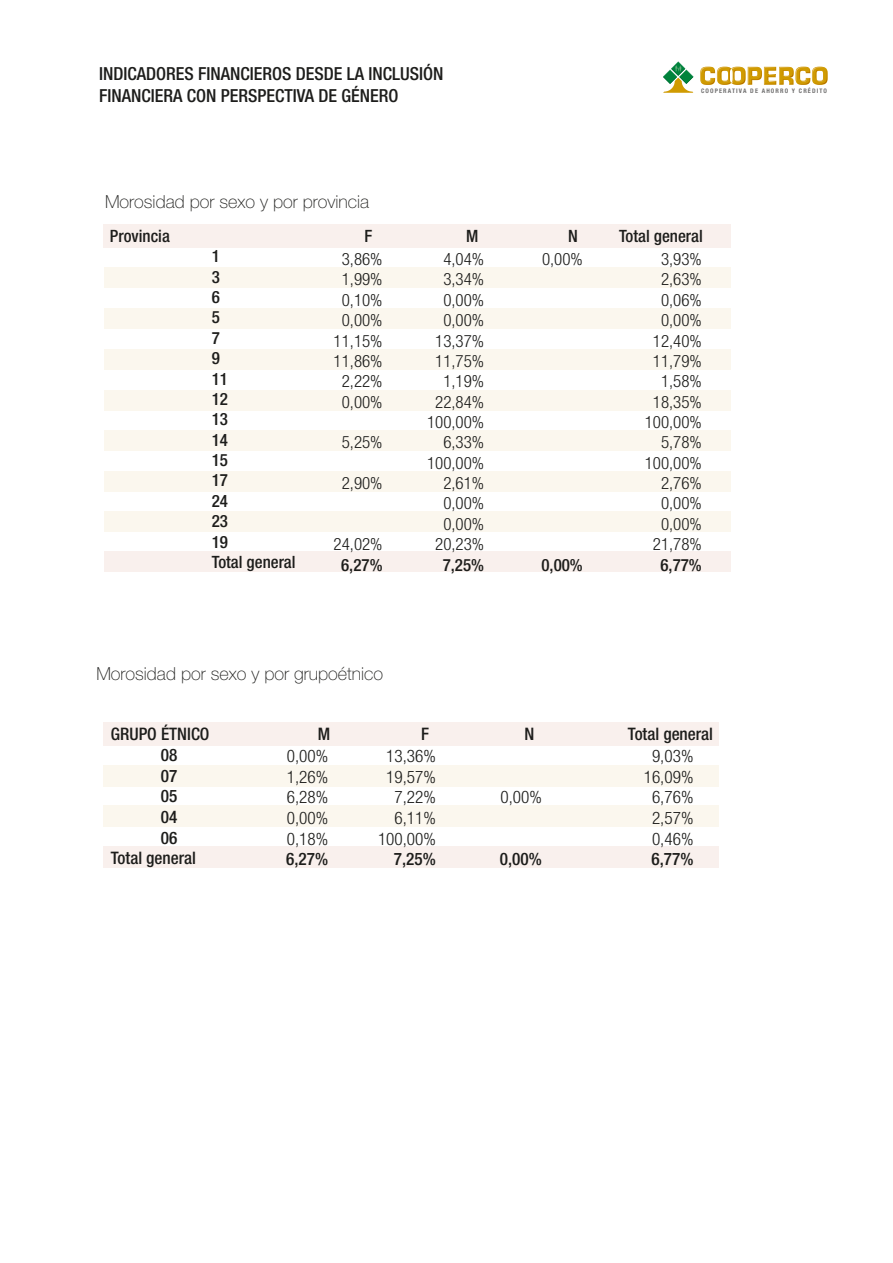
<style>
.page{position:relative;width:893px;height:1263px;background:#fff}
.page>*{position:absolute;margin:0;border:0;box-sizing:border-box;transform-origin:0 0}
.t1{font:500 condensed 18px/21.6px "Helvetica Neue LT Std";color:#1d1d1b}
.t2{font:100 18px "Helvetica Neue LT Std";color:#1d1d1b}
.t3{font:300 condensed 17.25px/20.7px "Helvetica Neue LT Std";color:#1d1d1b;text-align:justify}
.t4{font:500 condensed 17.25px "Helvetica Neue LT Std";color:#1d1d1b}
.t5{font:300 condensed 16.95px/20.4px "Helvetica Neue LT Std";color:#1d1d1b;text-align:right}
.t6{font:500 condensed 16.95px/20.4px "Helvetica Neue LT Std";color:#1d1d1b}
.t7{font:700 condensed 6.3px "Helvetica Neue LT Std";letter-spacing:.18em;color:#706f6f}
</style>
<div class="page">
<div style="left:104px;top:268px;width:626px;height:20px;background:#fbf7ee"></div>
<div style="left:104px;top:308px;width:626px;height:21px;background:#fbf7ee"></div>
<div style="left:104px;top:349px;width:626px;height:21px;background:#fbf7ee"></div>
<div style="left:104px;top:390px;width:626px;height:21px;background:#fbf7ee"></div>
<div style="left:104px;top:431px;width:626px;height:20px;background:#fbf7ee"></div>
<div style="left:104px;top:471px;width:626px;height:21px;background:#fbf7ee"></div>
<div style="left:104px;top:511px;width:626px;height:21px;background:#fbf7ee"></div>
<div style="left:104px;top:551px;width:626px;height:21px;background:#f9f0ed"></div>
<div style="left:103px;top:225px;width:627px;height:23px;background:#f9f0ed"></div>
<svg style="left:700px;top:67px;width:128px;height:18px"></svg>
<svg style="left:663px;top:61px;width:30px;height:32px"></svg>
<div style="left:103px;top:765px;width:616px;height:21px;background:#fbf7ee"></div>
<div style="left:103px;top:805px;width:616px;height:21px;background:#fbf7ee"></div>
<div style="left:103px;top:846px;width:616px;height:21px;background:#f9f0ed"></div>
<div style="left:103px;top:722px;width:616px;height:24px;background:#f9f0ed"></div>
<p class="t1" style="left:99px;top:63px;width:346px">INDICADORES FINANCIEROS DESDE LA INCLUSIÓN<br>FINANCIERA CON PERSPECTIVA DE GÉNERO</p>
<p class="t7" style="left:701px;top:87px;width:127px">COOPERATIVA DE AHORRO Y CRÉDITO</p>
<p class="t2" style="left:105px;top:191px;width:266px">Morosidad por sexo y por provincia</p>
<p class="t6" style="left:110px;top:226px;width:61px">Provincia</p>
<p class="t6" style="left:364px;top:226px;width:9px">F</p>
<p class="t6" style="left:466px;top:226px;width:14px">M</p>
<p class="t6" style="left:568px;top:226px;width:11px">N</p>
<p class="t6" style="left:619px;top:226px;width:85px">Total general</p>
<p class="t6" style="left:212px;top:246px;width:85px">1<br>3<br>6<br>5<br>7<br>9<br>11<br>12<br>13<br>14<br>15<br>17<br>24<br>23<br>19<br>Total general</p>
<p class="t5" style="left:334px;top:249px;width:50px;text-align:center">3,86%<br>1,99%<br>0,10%<br>0,00%<br>11,15%<br>11,86%<br>2,22%<br>0,00%</p>
<p class="t5" style="left:342px;top:432px;width:42px">5,25%</p>
<p class="t5" style="left:342px;top:473px;width:42px">2,90%</p>
<p class="t5" style="left:427px;top:249px;width:59px">4,04%<br>3,34%<br>0,00%<br>0,00%<br>13,37%<br>11,75%<br>1,19%<br>22,84%<br>100,00%<br>6,33%<br>100,00%<br>2,61%<br>0,00%<br>0,00%<br>20,23%</p>
<p class="t6" style="left:443px;top:554px;width:43px">7,25%</p>
<p class="t5" style="left:542px;top:249px;width:42px">0,00%</p>
<p class="t5" style="left:645px;top:249px;width:59px">3,93%<br>2,63%<br>0,06%<br>0,00%<br>12,40%<br>11,79%<br>1,58%<br>18,35%<br>100,00%<br>5,78%<br>100,00%<br>2,76%<br>0,00%<br>0,00%<br>21,78%</p>
<p class="t6" style="left:660px;top:554px;width:43px">6,77%</p>
<p class="t5" style="left:334px;top:534px;width:50px">24,02%</p>
<p class="t6" style="left:341px;top:554px;width:43px">6,27%</p>
<p class="t6" style="left:541px;top:554px;width:43px">0,00%</p>
<p class="t2" style="left:96px;top:664px;width:288px">Morosidad por sexo y por grupoétnico</p>
<p class="t4" style="left:111px;top:724px;width:100px">GRUPO ÉTNICO</p>
<p class="t4" style="left:318px;top:724px;width:14px">M</p>
<p class="t4" style="left:421px;top:724px;width:9px">F</p>
<p class="t4" style="left:525px;top:724px;width:11px">N</p>
<p class="t4" style="left:628px;top:724px;width:87px">Total general</p>
<p class="t4" style="left:161px;top:745px;width:18px">08</p>
<p class="t4" style="left:161px;top:765px;width:18px">07</p>
<p class="t4" style="left:161px;top:786px;width:18px">05</p>
<p class="t4" style="left:161px;top:807px;width:18px">04</p>
<p class="t4" style="left:161px;top:827px;width:18px">06</p>
<p class="t4" style="left:111px;top:848px;width:87px">Total general</p>
<p class="t3" style="left:287px;top:745px;width:43px">0,00% 1,26% 6,28% 0,00% 0,18%</p>
<p class="t4" style="left:286px;top:849px;width:44px">6,27%</p>
<p class="t3" style="left:378px;top:745px;width:59px;text-align:right">13,36%<br>19,57%<br>7,22%<br>6,11%<br>100,00%</p>
<p class="t4" style="left:394px;top:849px;width:44px">7,25%</p>
<p class="t3" style="left:644px;top:745px;width:51px;text-align:center">9,03%<br>16,09%<br>6,76%<br>2,57%<br>0,46%</p>
<p class="t4" style="left:651px;top:849px;width:44px">6,77%</p>
<p class="t3" style="left:500px;top:787px;width:43px">0,00%</p>
<p class="t4" style="left:500px;top:849px;width:44px">0,00%</p>
</div>
